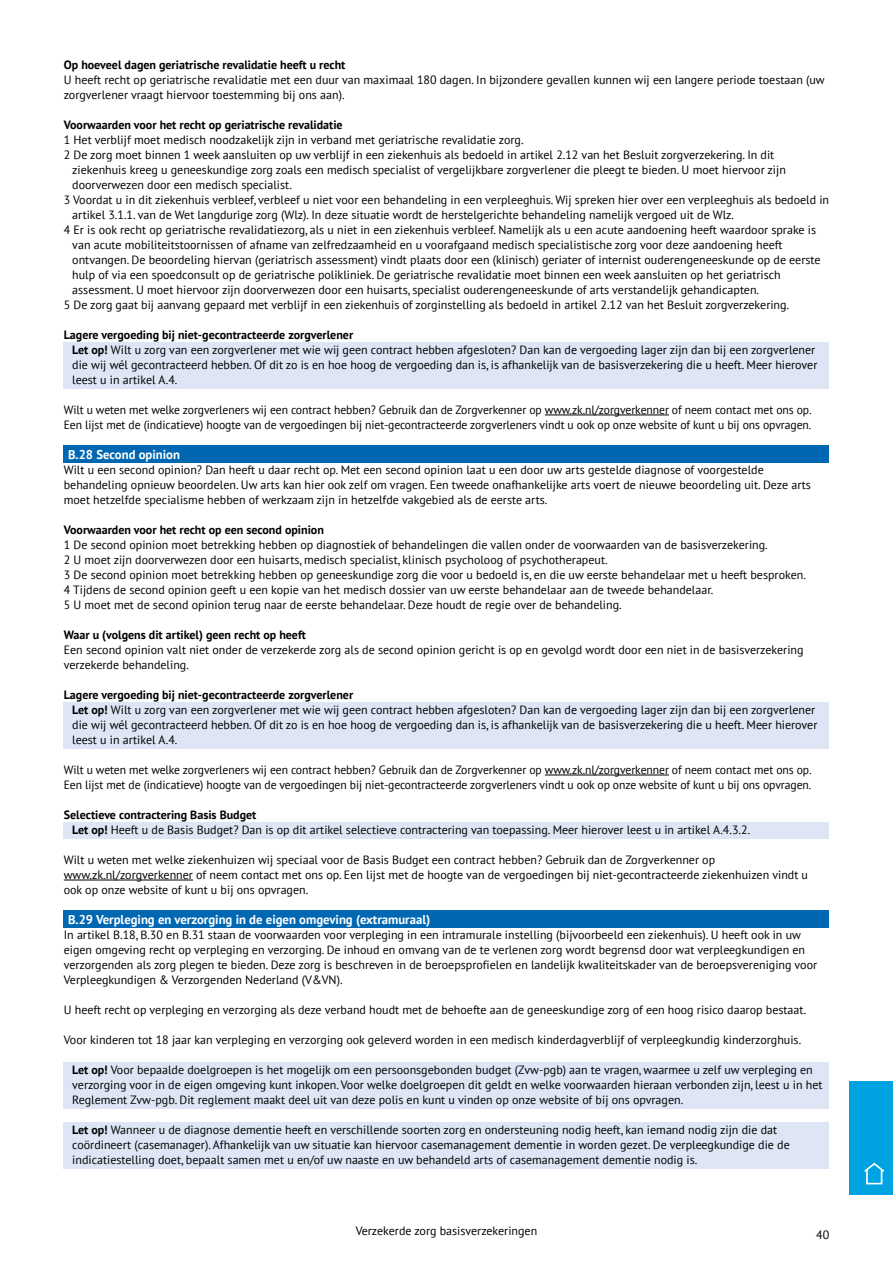
<style>
.page{position:relative;width:893px;height:1263px;background:#fff}
.page>*{position:absolute;margin:0;border:0;box-sizing:border-box;transform-origin:0 0}
.t1{font:700 12.75px "PT Sans";color:#fff}
.t2{font:12px/15px "PT Sans";color:#000}
.t3{font:700 12px "PT Sans";color:#000}
.s1{font-weight:700}
</style>
<div class="page">
<div style="left:64px;top:342px;width:765px;height:46px;background:#dee6f5"></div>
<hr style="left:545px;top:415px;width:124px;height:1px;background:#000">
<div style="left:64px;top:445px;width:765px;height:18px;background:#0067b2"></div>
<div style="left:64px;top:702px;width:765px;height:46px;background:#dee6f5"></div>
<hr style="left:545px;top:775px;width:124px;height:1px;background:#000">
<div style="left:64px;top:822px;width:765px;height:16px;background:#dee6f5"></div>
<hr style="left:64px;top:880px;width:129px;height:1px;background:#000">
<div style="left:64px;top:910px;width:765px;height:18px;background:#0067b2"></div>
<div style="left:64px;top:1062px;width:765px;height:46px;background:#dee6f5"></div>
<div style="left:64px;top:1122px;width:765px;height:46px;background:#dee6f5"></div>
<div style="left:849px;top:1081px;width:44px;height:114px;background:#00a3e2"></div>
<svg style="left:864px;top:1162px;width:21px;height:12px"></svg>
<div style="left:866px;top:1169px;width:16px;height:15px;background:#00a3e2;border:2px solid #fff"></div>
<p class="t3" style="left:64px;top:57px;width:283px">Op hoeveel dagen geriatrische revalidatie heeft u recht</p>
<p class="t2" style="left:64px;top:72px;width:762px">U heeft recht op geriatrische revalidatie met een duur van maximaal 180 dagen. In bijzondere gevallen kunnen wij een langere periode toestaan (uw zorgverlener vraagt hiervoor toestemming bij ons aan).</p>
<p class="t3" style="left:64px;top:117px;width:280px">Voorwaarden voor het recht op geriatrische revalidatie</p>
<p class="t2" style="left:64px;top:132px;width:461px">1 Het verblijf moet medisch noodzakelijk zijn in verband met geriatrische revalidatie zorg.</p>
<p class="t2" style="left:64px;top:147px;width:712px">2 De zorg moet binnen 1 week aansluiten op uw verblijf in een ziekenhuis als bedoeld in artikel 2.12 van het Besluit zorgverzekering. In dit</p>
<p class="t2" style="left:72px;top:162px;width:715px">ziekenhuis kreeg u geneeskundige zorg zoals een medisch specialist of vergelijkbare zorgverlener die pleegt te bieden. U moet hiervoor zijn</p>
<p class="t2" style="left:72px;top:177px;width:221px">doorverwezen door een medisch specialist.</p>
<p class="t2" style="left:64px;top:192px;width:767px">3 Voordat u in dit ziekenhuis verbleef, verbleef u niet voor een behandeling in een verpleeghuis. Wij spreken hier over een verpleeghuis als bedoeld in</p>
<p class="t2" style="left:72px;top:207px;width:663px">artikel 3.1.1. van de Wet langdurige zorg (Wlz). In deze situatie wordt de herstelgerichte behandeling namelijk vergoed uit de Wlz.</p>
<p class="t2" style="left:64px;top:222px;width:754px">4 Er is ook recht op geriatrische revalidatiezorg, als u niet in een ziekenhuis verbleef. Namelijk als u een acute aandoening heeft waardoor sprake is</p>
<p class="t2" style="left:72px;top:237px;width:712px">van acute mobiliteitstoornissen of afname van zelfredzaamheid en u voorafgaand medisch specialistische zorg voor deze aandoening heeft</p>
<p class="t2" style="left:72px;top:252px;width:750px">ontvangen. De beoordeling hiervan (geriatrisch assessment) vindt plaats door een (klinisch) geriater of internist ouderengeneeskunde op de eerste</p>
<p class="t2" style="left:72px;top:267px;width:710px">hulp of via een spoedconsult op de geriatrische polikliniek. De geriatrische revalidatie moet binnen een week aansluiten op het geriatrisch</p>
<p class="t2" style="left:72px;top:282px;width:688px">assessment. U moet hiervoor zijn doorverwezen door een huisarts, specialist ouderengeneeskunde of arts verstandelijk gehandicapten.</p>
<p class="t2" style="left:64px;top:297px;width:727px">5 De zorg gaat bij aanvang gepaard met verblijf in een ziekenhuis of zorginstelling als bedoeld in artikel 2.12 van het Besluit zorgverzekering.</p>
<p class="t2" style="left:72px;top:327px;width:747px;text-indent:-9px"><span class="s1">Lagere vergoeding bij niet-gecontracteerde zorgverlener<br>Let op!</span> Wilt u zorg van een zorgverlener met wie wij geen contract hebben afgesloten? Dan kan de vergoeding lager zijn dan bij een zorgverlener die wij wél gecontracteerd hebben. Of dit zo is en hoe hoog de vergoeding dan is, is afhankelijk van de basisverzekering die u heeft. Meer hierover leest u in artikel A.4.</p>
<p class="t2" style="left:64px;top:402px;width:749px">Wilt u weten met welke zorgverleners wij een contract hebben? Gebruik dan de Zorgverkenner op www.zk.nl/zorgverkenner of neem contact met ons op.<br>Een lijst met de (indicatieve) hoogte van de vergoedingen bij niet-gecontracteerde zorgverleners vindt u ook op onze website of kunt u bij ons opvragen.</p>
<p class="t1" style="left:68px;top:446px;width:114px">B.28 Second opinion</p>
<p class="t2" style="left:64px;top:462px;width:749px">Wilt u een second opinion? Dan heeft u daar recht op. Met een second opinion laat u een door uw arts gestelde diagnose of voorgestelde behandeling opnieuw beoordelen. Uw arts kan hier ook zelf om vragen. Een tweede onafhankelijke arts voert de nieuwe beoordeling uit. Deze arts moet hetzelfde specialisme hebben of werkzaam zijn in hetzelfde vakgebied als de eerste arts.</p>
<p class="t3" style="left:64px;top:522px;width:262px">Voorwaarden voor het recht op een second opinion</p>
<p class="t2" style="left:64px;top:537px;width:744px">1 De second opinion moet betrekking hebben op diagnostiek of behandelingen die vallen onder de voorwaarden van de basisverzekering.<br>2 U moet zijn doorverwezen door een huisarts, medisch specialist, klinisch psycholoog of psychotherapeut.<br>3 De second opinion moet betrekking hebben op geneeskundige zorg die voor u bedoeld is, en die uw eerste behandelaar met u heeft besproken.<br>4 Tijdens de second opinion geeft u een kopie van het medisch dossier van uw eerste behandelaar aan de tweede behandelaar.<br>5 U moet met de second opinion terug naar de eerste behandelaar. Deze houdt de regie over de behandeling.</p>
<p class="t3" style="left:64px;top:627px;width:244px">Waar u (volgens dit artikel) geen recht op heeft</p>
<p class="t2" style="left:64px;top:642px;width:741px">Een second opinion valt niet onder de verzekerde zorg als de second opinion gericht is op en gevolgd wordt door een niet in de basisverzekering verzekerde behandeling.</p>
<p class="t2" style="left:72px;top:687px;width:747px;text-indent:-9px"><span class="s1">Lagere vergoeding bij niet-gecontracteerde zorgverlener<br>Let op!</span> Wilt u zorg van een zorgverlener met wie wij geen contract hebben afgesloten? Dan kan de vergoeding lager zijn dan bij een zorgverlener die wij wél gecontracteerd hebben. Of dit zo is en hoe hoog de vergoeding dan is, is afhankelijk van de basisverzekering die u heeft. Meer hierover leest u in artikel A.4.</p>
<p class="t2" style="left:64px;top:762px;width:749px">Wilt u weten met welke zorgverleners wij een contract hebben? Gebruik dan de Zorgverkenner op www.zk.nl/zorgverkenner of neem contact met ons op.<br>Een lijst met de (indicatieve) hoogte van de vergoedingen bij niet-gecontracteerde zorgverleners vindt u ook op onze website of kunt u bij ons opvragen.</p>
<p class="t2" style="left:72px;top:807px;width:679px;text-indent:-9px"><span class="s1">Selectieve contractering Basis Budget<br>Let op!</span> Heeft u de Basis Budget? Dan is op dit artikel selectieve contractering van toepassing. Meer hierover leest u in artikel A.4.3.2.</p>
<p class="t2" style="left:64px;top:852px;width:746px">Wilt u weten met welke ziekenhuizen wij speciaal voor de Basis Budget een contract hebben? Gebruik dan de Zorgverkenner op www.zk.nl/zorgverkenner of neem contact met ons op. Een lijst met de hoogte van de vergoedingen bij niet-gecontracteerde ziekenhuizen vindt u ook op onze website of kunt u bij ons opvragen.</p>
<p class="t1" style="left:68px;top:911px;width:364px">B.29 Verpleging en verzorging in de eigen omgeving (extramuraal)</p>
<p class="t2" style="left:64px;top:927px;width:755px">In artikel B.18, B.30 en B.31 staan de voorwaarden voor verpleging in een intramurale instelling (bijvoorbeeld een ziekenhuis). U heeft ook in uw eigen omgeving recht op verpleging en verzorging. De inhoud en omvang van de te verlenen zorg wordt begrensd door wat verpleegkundigen en verzorgenden als zorg plegen te bieden. Deze zorg is beschreven in de beroepsprofielen en landelijk kwaliteitskader van de beroepsvereniging voor Verpleegkundigen &amp; Verzorgenden Nederland (V&amp;VN).</p>
<p class="t2" style="left:64px;top:1002px;width:744px">U heeft recht op verpleging en verzorging als deze verband houdt met de behoefte aan de geneeskundige zorg of een hoog risico daarop bestaat.</p>
<p class="t2" style="left:64px;top:1032px;width:739px">Voor kinderen tot 18 jaar kan verpleging en verzorging ook geleverd worden in een medisch kinderdagverblijf of verpleegkundig kinderzorghuis.</p>
<p class="t2" style="left:72px;top:1062px;width:752px"><span class="s1">Let op!</span> Voor bepaalde doelgroepen is het mogelijk om een persoonsgebonden budget (Zvw-pgb) aan te vragen, waarmee u zelf uw verpleging en verzorging voor in de eigen omgeving kunt inkopen. Voor welke doelgroepen dit geldt en welke voorwaarden hieraan verbonden zijn, leest u in het<br>Reglement Zvw-pgb. Dit reglement maakt deel uit van deze polis en kunt u vinden op onze website of bij ons opvragen.</p>
<p class="t2" style="left:72px;top:1122px;width:719px"><span class="s1">Let op!</span> Wanneer u de diagnose dementie heeft en verschillende soorten zorg en ondersteuning nodig heeft, kan iemand nodig zijn die dat coördineert (casemanager). Afhankelijk van uw situatie kan hiervoor casemanagement dementie in worden gezet. De verpleegkundige die de indicatiestelling doet, bepaalt samen met u en/of uw naaste en uw behandeld arts of casemanagement dementie nodig is.</p>
<p class="t2" style="left:356px;top:1223px;width:183px">Verzekerde zorg basisverzekeringen</p>
<p class="t2" style="left:816px;top:1227px;width:15px">40</p>
</div>
